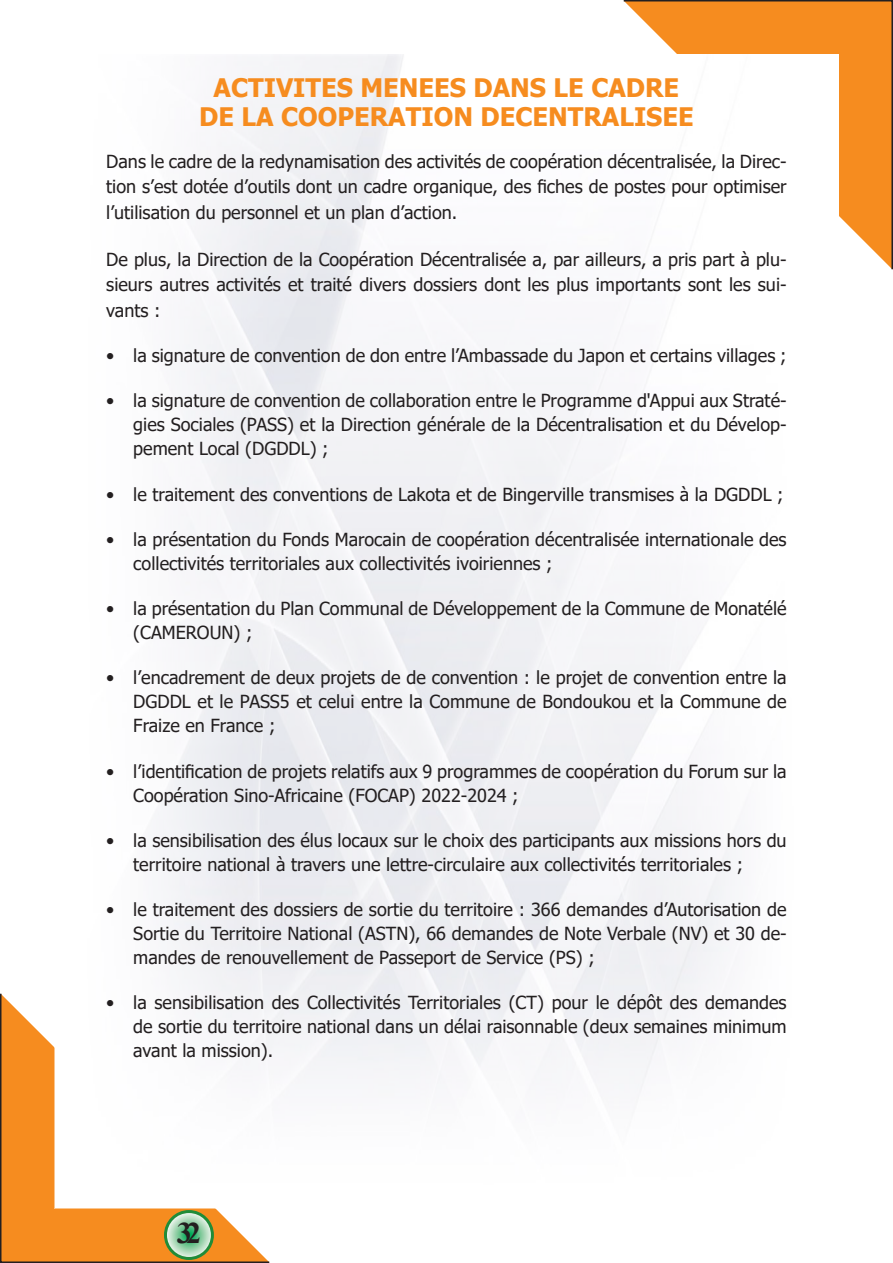
<style>
.page{position:relative;width:893px;height:1263px;background:#fff}
.page>*{position:absolute;margin:0;border:0;box-sizing:border-box;transform-origin:0 0}
.t1{font:700 30px "Times New Roman";color:#231f20}
.t2{font:700 25.5px "Tahoma";color:#f68c1f}
.Style_de_paragraphe{font:18px/24px "Tahoma";color:#231f20;text-align:justify}
</style>
<div class="page">
<svg style="left:623px;top:0;width:270px;height:270px"></svg>
<svg style="left:0;top:993px;width:270px;height:270px"></svg>
<svg style="left:165px;top:1211px;width:47px;height:47px"></svg>
<div style="left:164px;top:1210px;width:50px;height:50px;border:3px solid #208c38;border-radius:50%"></div>
<img style="left:54px;top:54px;width:785px;height:1155px">
<p class="t2" style="left:214px;top:70px;width:467px">ACTIVITES MENEES DANS LE CADRE</p>
<p class="t2" style="left:199px;top:98px;width:496px">DE LA COOPERATION DECENTRALISEE</p>
<p class="Style_de_paragraphe" style="left:106px;top:150px;width:682px;line-height:25.5px">Dans le cadre de la redynamisation des activités de coopération décentralisée, la Direc&shy;tion s’est dotée d’outils dont un cadre organique, des fiches de postes pour optimiser l’utilisation du personnel et un plan d’action.</p>
<p class="Style_de_paragraphe" style="left:106px;top:247px;width:682px;line-height:25.5px">De plus, la Direction de la Coopération Décentralisée a, par ailleurs, a pris part à plu&shy;sieurs autres activités et traité divers dossiers dont les plus importants sont les sui&shy;vants :</p>
<p class="Style_de_paragraphe" style="left:106px;top:344px;width:682px">• la signature de convention de don entre l’Ambassade du Japon et certains villages ;</p>
<p class="Style_de_paragraphe" style="left:133px;top:390px;width:655px;text-indent:-27px">• la signature de convention de collaboration entre le Programme d'Appui aux Straté&shy;gies Sociales (PASS) et la Direction générale de la Décentralisation et du Dévelop&shy;pement Local (DGDDL) ;</p>
<p class="Style_de_paragraphe" style="left:106px;top:483px;width:679px">• le traitement des conventions de Lakota et de Bingerville transmises à la DGDDL ;</p>
<p class="Style_de_paragraphe" style="left:133px;top:528px;width:655px;text-indent:-27px">• la présentation du Fonds Marocain de coopération décentralisée internationale des collectivités territoriales aux collectivités ivoiriennes ;</p>
<p class="Style_de_paragraphe" style="left:133px;top:597px;width:655px;text-indent:-27px">• la présentation du Plan Communal de Développement de la Commune de Monatélé (CAMEROUN) ;</p>
<p class="Style_de_paragraphe" style="left:133px;top:667px;width:655px;text-indent:-27px">• l’encadrement de deux projets de de convention : le projet de convention entre la DGDDL et le PASS5 et celui entre la Commune de Bondoukou et la Commune de Fraize en France ;</p>
<p class="Style_de_paragraphe" style="left:133px;top:760px;width:655px;text-indent:-27px">• l’identification de projets relatifs aux 9 programmes de coopération du Forum sur la<br>Coopération Sino-Africaine (FOCAP) 2022-2024 ;</p>
<p class="Style_de_paragraphe" style="left:133px;top:829px;width:655px;text-indent:-27px">• la sensibilisation des élus locaux sur le choix des participants aux missions hors du territoire national à travers une lettre-circulaire aux collectivités territoriales ;</p>
<p class="Style_de_paragraphe" style="left:133px;top:898px;width:655px;text-indent:-27px">• le traitement des dossiers de sortie du territoire : 366 demandes d’Autorisation de Sortie du Territoire National (ASTN), 66 demandes de Note Verbale (NV) et 30 de&shy;mandes de renouvellement de Passeport de Service (PS) ;</p>
<p class="Style_de_paragraphe" style="left:133px;top:992px;width:655px;text-indent:-27px">• la sensibilisation des Collectivités Territoriales (CT) pour le dépôt des demandes de sortie du territoire national dans un délai raisonnable (deux semaines minimum avant la mission).</p>
<h1 class="t1" style="left:177px;top:1211px;width:26px">32</h1>
</div>
